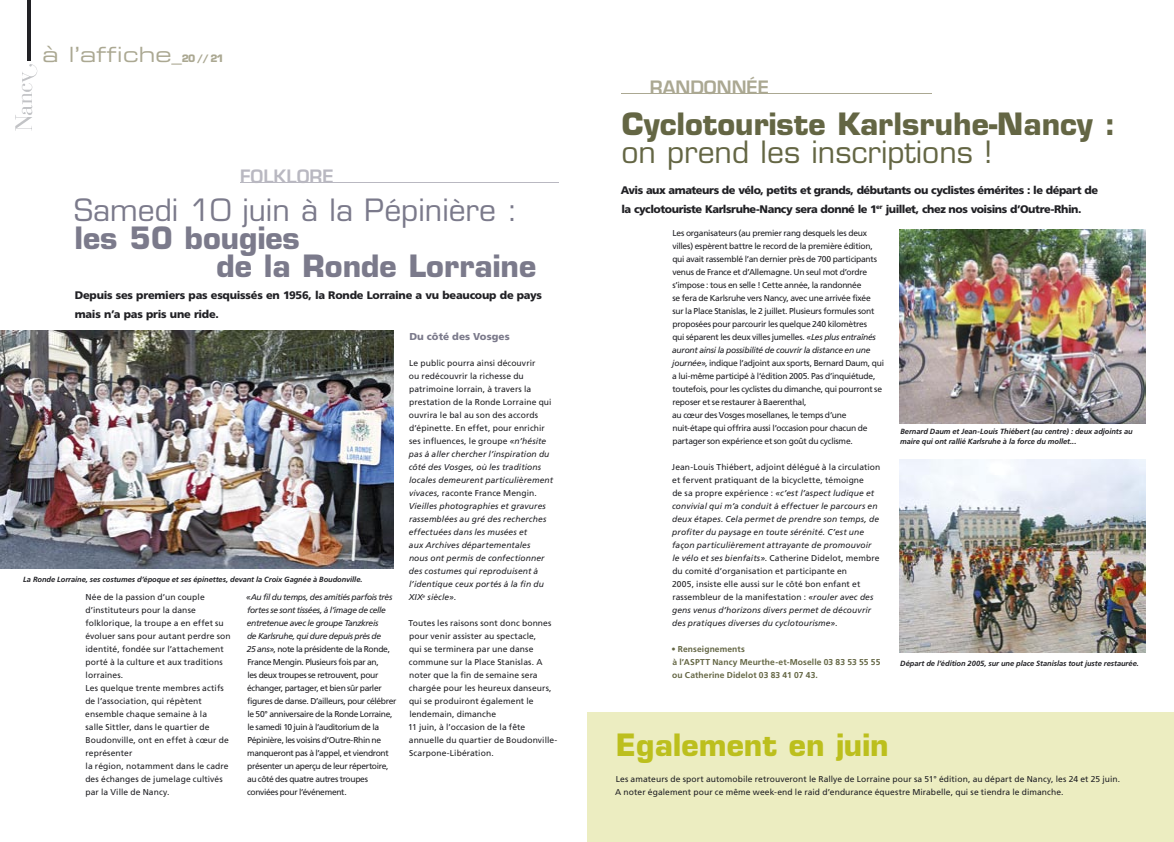
<style>
.page{position:relative;width:1174px;height:842px;background:#fff}
.page>*{position:absolute;margin:0;border:0;box-sizing:border-box;transform-origin:0 0}
.t1{font:700 30px/28px "Eurostile";color:#7b7a8b}
.t2{font:700 30px "Eurostile";color:#646644}
.t3{font:30px "Eurostile";color:#7b7a8b}
.t4{font:30px "Eurostile";color:#646644}
.t5{font:700 30px "Eurostile";color:#bcbf1d}
.t6{font:21px "Eurostile Extended Two";color:#aba892}
.t7{font:600 18px "Eurostile";color:#aba892}
.t8{font:600 18px "Eurostile";color:#b9b8c1}
.t9{font:900 11px/19px "Frutiger";letter-spacing:-.035em;color:#212125}
.t10{font:900 10px "Frutiger";letter-spacing:.01em;color:#7b7a8b}
.t11{font:italic 8.5px/13px "Frutiger";letter-spacing:.01em;color:#212125}
.t12{font:8.5px/13px "Frutiger";letter-spacing:.01em;color:#212125}
.t13{font:8.5px/13px "Frutiger";letter-spacing:-.02em;color:#212125}
.t14{font:8.5px/13px "Frutiger";letter-spacing:-.04em;color:#212125}
.t15{font:700 8.5px/13px "Frutiger";letter-spacing:.01em;color:#646644}
.t16{font:italic 700 7.5px/10px "Frutiger";letter-spacing:-.01em;color:#212125}
.s1{font-family:"Eurostile";font-stretch:condensed}
.s2{font-family:"Eurostile";font-weight:700;font-size:10px}
.s3{font-style:italic}
.s4{font-style:normal}
</style>
<div class="page">
<hr style="left:27px;top:0;width:3px;height:61px;background:#212125">
<img style="left:15px;top:58px;width:23px;height:73px">
<div style="left:14px;top:82px;width:7px;height:25px;background:#fff"></div>
<div style="left:587px;top:712px;width:587px;height:130px;background:#ecedc1"></div>
<hr style="left:240px;top:182px;width:318px;height:1px;background:#b9b8c1">
<hr style="left:621px;top:93px;width:310px;height:1px;background:#aba892">
<img style="left:0;top:331px;width:393px;height:238px">
<img style="left:900px;top:229px;width:245px;height:194px">
<img style="left:900px;top:459px;width:245px;height:194px">
<h2 class="t6" style="left:43px;top:40px;width:183px">à l’affiche<span class="s1">_</span><span class="s2">20 // 21</span></h2>
<h3 class="t8" style="left:240px;top:165px;width:95px">FOLKLORE</h3>
<h1 class="t3" style="left:74px;top:192px;width:445px">Samedi 10 juin à la Pépinière :</h1>
<h1 class="t1" style="left:216px;top:224px;width:321px;text-indent:-142px">les 50 bougies<br>de la Ronde Lorraine</h1>
<p class="t9" style="left:75px;top:285px;width:469px">Depuis ses premiers pas esquissés en 1956, la Ronde Lorraine a vu beaucoup de pays mais n’a pas pris une ride.</p>
<p class="t16" style="left:23px;top:574px;width:341px">La Ronde Lorraine, ses costumes d’époque et ses épinettes, devant la Croix Gagnée à Boudonville.</p>
<p class="t12" style="left:85px;top:591px;width:147px">Née de la passion d’un couple d’instituteurs pour la danse folklorique, la troupe a en effet su évoluer sans pour autant perdre son identité, fondée sur l’attachement porté à la culture et aux traditions lorraines.<br>Les quelque trente membres actifs de l’association, qui répètent ensemble chaque semaine à la<br>salle Sittler, dans le quartier de<br>Boudonville, ont en effet à cœur de représenter<br>la région, notamment dans le cadre des échanges de jumelage cultivés par la Ville de Nancy.</p>
<p class="t14" style="left:246px;top:591px;width:152px"><span class="s3">«Au fil du temps, des amitiés parfois très fortes se sont tissées, à l’image de celle entretenue avec le groupe Tanzkreis<br>de Karlsruhe, qui dure depuis près de<br>25 ans»</span>, note la présidente de la Ronde, France Mengin. Plusieurs fois par an,<br>les deux troupes se retrouvent, pour échanger, partager, et bien sûr parler figures de danse. D’ailleurs, pour célébrer le 50° anniversaire de la Ronde Lorraine, le samedi 10 juin à l’auditorium de la Pépinière, les voisins d’Outre-Rhin ne manqueront pas à l’appel, et viendront présenter un aperçu de leur répertoire, au côté des quatre autres troupes conviées pour l’événement.</p>
<p class="t10" style="left:409px;top:331px;width:102px">Du côté des Vosges</p>
<p class="t11" style="left:409px;top:357px;width:146px"><span class="s4">Le public pourra ainsi découvrir<br>ou redécouvrir la richesse du patrimoine lorrain, à travers la prestation de la Ronde Lorraine qui ouvrira le bal au son des accords d’épinette. En effet, pour enrichir ses influences, le groupe</span> «n’hésite pas à aller chercher l’inspiration du côté des Vosges, où les traditions locales demeurent particulièrement vivaces, <span class="s4">raconte France Mengin.<br></span>Vieilles photographies et gravures rassemblées au gré des recherches effectuées dans les musées et<br>aux Archives départementales<br>nous ont permis de confectionner des costumes qui reproduisent à l’identique ceux portés à la fin du<br>XIX<sup>e</sup> siècle»<span class="s4">.</span></p>
<p class="t12" style="left:408px;top:617px;width:151px">Toutes les raisons sont donc bonnes pour venir assister au spectacle,<br>qui se terminera par une danse commune sur la Place Stanislas. A noter que la fin de semaine sera chargée pour les heureux danseurs, qui se produiront également le lendemain, dimanche<br>11 juin, à l’occasion de la fête annuelle du quartier de Boudonville-<br>Scarpone-Libération.</p>
<h3 class="t7" style="left:650px;top:76px;width:121px">RANDONNÉE</h3>
<h1 class="t2" style="left:622px;top:106px;width:495px">Cyclotouriste Karlsruhe-Nancy :</h1>
<h1 class="t4" style="left:621px;top:134px;width:372px">on prend les inscriptions !</h1>
<p class="t9" style="left:620px;top:180px;width:479px">Avis aux amateurs de vélo, petits et grands, débutants ou cyclistes émérites : le départ de la cyclotouriste Karlsruhe-Nancy sera donné le 1<sup>er</sup> juillet, chez nos voisins d’Outre-Rhin.</p>
<p class="t13" style="left:672px;top:227px;width:213px">Les organisateurs (au premier rang desquels les deux villes) espèrent battre le record de la première édition, qui avait rassemblé l’an dernier près de 700 participants venus de France et d’Allemagne. Un seul mot d’ordre s’impose : tous en selle ! Cette année, la randonnée<br>se fera de Karlsruhe vers Nancy, avec une arrivée fixée<br>sur la Place Stanislas, le 2 juillet. Plusieurs formules sont proposées pour parcourir les quelque 240 kilomètres<br>qui séparent les deux villes jumelles. <span class="s3">«Les plus entraînés auront ainsi la possibilité de couvrir la distance en une journée»</span>, indique l’adjoint aux sports, Bernard Daum, qui a lui-même participé à l’édition 2005. Pas d’inquiétude, toutefois, pour les cyclistes du dimanche, qui pourront se reposer et se restaurer à Baerenthal,<br>au cœur des Vosges mosellanes, le temps d’une nuit-étape qui offrira aussi l’occasion pour chacun de partager son expérience et son goût du cyclisme.</p>
<p class="t11" style="left:672px;top:461px;width:210px"><span class="s4">Jean-Louis Thiébert, adjoint délégué à la circulation et fervent pratiquant de la bicyclette, témoigne<br>de sa propre expérience :</span> «c’est l’aspect ludique et convivial qui m’a conduit à effectuer le parcours en deux étapes. Cela permet de prendre son temps, de profiter du paysage en toute sérénité. C’est une façon particulièrement attrayante de promouvoir le vélo et ses bienfaits»<span class="s4">. Catherine Didelot, membre du comité d’organisation et participante en<br>2005, insiste elle aussi sur le côté bon enfant et rassembleur de la manifestation :</span> «rouler avec des gens venus d’horizons divers permet de découvrir des pratiques diverses du cyclotourisme»<span class="s4">.</span></p>
<p class="t15" style="left:671px;top:643px;width:211px">• Renseignements<br>à l’ASPTT Nancy Meurthe-et-Moselle 03 83 53 55 55 ou Catherine Didelot 03 83 41 07 43.</p>
<p class="t16" style="left:900px;top:426px;width:234px">Bernard Daum et Jean-Louis Thiébert (au centre) : deux adjoints au maire qui ont rallié Karlsruhe à la force du mollet...</p>
<p class="t16" style="left:900px;top:658px;width:240px">Départ de l’édition 2005, sur une place Stanislas tout juste restaurée.</p>
<h1 class="t5" style="left:616px;top:726px;width:274px">Egalement en juin</h1>
<p class="t12" style="left:615px;top:773px;width:506px">Les amateurs de sport automobile retrouveront le Rallye de Lorraine pour sa 51° édition, au départ de Nancy, les 24 et 25 juin.<br>A noter également pour ce même week-end le raid d’endurance équestre Mirabelle, qui se tiendra le dimanche.</p>
</div>
